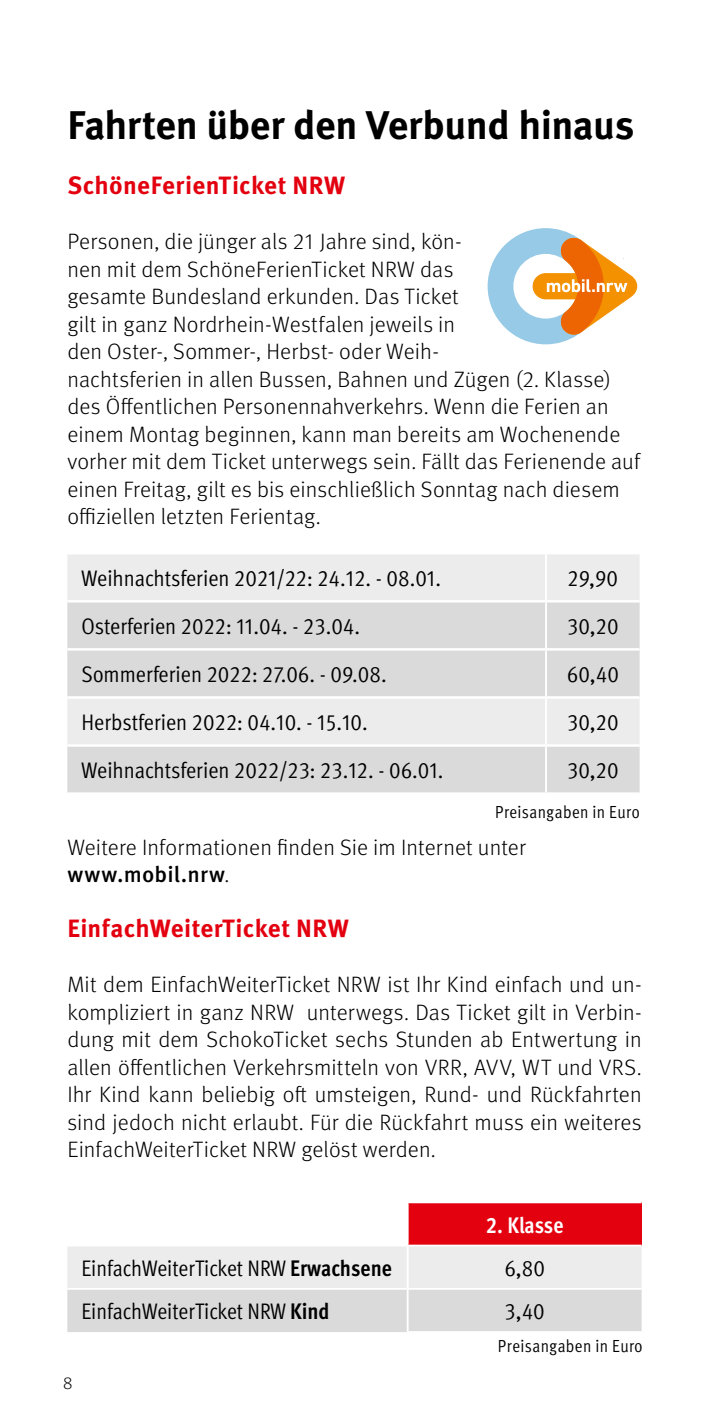
<style>
.page{position:relative;width:709px;height:1418px;background:#fff}
.page>*{position:absolute;margin:0;border:0;box-sizing:border-box;transform-origin:0 0}
.t1{font:700 40px "Meta Pro";letter-spacing:-.015em;color:#000}
.t2{font:700 25px "Meta Pro";letter-spacing:.01em;color:#e3000f}
.t3{font:condensed 22.5px "Meta Pro";color:#000}
.t4{font:22.5px "Meta Pro Cond Norm";color:#000}
.t5{font:700 condensed 22.5px "Meta Pro";letter-spacing:-.005em;color:#fff}
.t6{font:300 22.25px/27.5px "Meta Pro";letter-spacing:.005em;color:#000}
.t7{font:condensed 17.5px "Meta Pro";letter-spacing:.02em;color:#000}
.t8{font:300 17.5px "Meta Pro";color:#000}
.s1{font-weight:500}
.s2{font-family:"Meta Pro";font-weight:700;font-stretch:condensed}
</style>
<div class="page">
<div style="left:67px;top:554px;width:572px;height:46px;background:#ececed"></div>
<svg style="left:67px;top:602px;width:572px;height:190px;background:#dededf"></svg>
<hr style="left:545px;top:554px;width:2px;height:46px;background:#fff">
<hr style="left:545px;top:602px;width:2px;height:46px;background:#fff">
<hr style="left:545px;top:650px;width:2px;height:46px;background:#fff">
<hr style="left:545px;top:698px;width:2px;height:46px;background:#fff">
<hr style="left:545px;top:746px;width:2px;height:46px;background:#fff">
<hr style="left:67px;top:696px;width:479px;height:2px;background:#fff">
<hr style="left:546px;top:696px;width:93px;height:2px;background:#fff">
<hr style="left:67px;top:648px;width:479px;height:2px;background:#fff">
<hr style="left:546px;top:648px;width:93px;height:2px;background:#fff">
<hr style="left:67px;top:744px;width:479px;height:2px;background:#fff">
<hr style="left:546px;top:744px;width:93px;height:2px;background:#fff">
<svg style="left:487px;top:228px;width:151px;height:117px"></svg>
<div style="left:407px;top:1202px;width:234px;height:43px;background:#e3000f"></div>
<svg style="left:67px;top:1247px;width:574px;height:84px;background:#e3e3e3"></svg>
<hr style="left:407px;top:1201px;width:234px;height:2px;background:#fff">
<hr style="left:407px;top:1203px;width:1px;height:41px;background:#fff">
<hr style="left:407px;top:1244px;width:234px;height:2px;background:#fff">
<hr style="left:407px;top:1246px;width:1px;height:41px;background:#fff">
<hr style="left:67px;top:1287px;width:340px;height:2px;background:#fff">
<hr style="left:407px;top:1287px;width:234px;height:2px;background:#fff">
<hr style="left:407px;top:1289px;width:1px;height:42px;background:#fff">
<h1 class="t1" style="left:67px;top:94px;width:568px">Fahrten über den Verbund hinaus</h1>
<p class="t2" style="left:67px;top:166px;width:279px">SchöneFerienTicket NRW</p>
<p class="t6" style="left:67px;top:227px;width:574px">Personen, die jünger als 21 Jahre sind, kön-<br>nen mit dem SchöneFerienTicket NRW das<br>gesamte Bundesland erkunden. Das Ticket<br>gilt in ganz Nordrhein-Westfalen jeweils in<br>den Oster-, Sommer-, Herbst- oder Weih-<br>nachtsferien in allen Bussen, Bahnen und Zügen (2. Klasse) des Öffentlichen Personennahverkehrs. Wenn die Ferien an einem Montag beginnen, kann man bereits am Wochenende vorher mit dem Ticket unterwegs sein. Fällt das Ferienende auf einen Freitag, gilt es bis einschließlich Sonntag nach diesem offiziellen letzten Ferientag.</p>
<p class="t3" style="left:81px;top:561px;width:361px">Weihnachtsferien 2021/22: 24.12. - 08.01.</p>
<p class="t3" style="left:567px;top:561px;width:52px">29,90</p>
<p class="t3" style="left:81px;top:609px;width:280px">Osterferien 2022: 11.04. - 23.04.</p>
<p class="t3" style="left:567px;top:609px;width:53px">30,20</p>
<p class="t3" style="left:81px;top:658px;width:306px">Sommerferien 2022: 27.06. - 09.08.</p>
<p class="t3" style="left:567px;top:658px;width:54px">60,40</p>
<p class="t3" style="left:81px;top:706px;width:288px">Herbstferien 2022: 04.10. - 15.10.</p>
<p class="t3" style="left:567px;top:706px;width:53px">30,20</p>
<p class="t3" style="left:81px;top:754px;width:363px">Weihnachtsferien 2022/23: 23.12. - 06.01.</p>
<p class="t3" style="left:567px;top:754px;width:53px">30,20</p>
<p class="t7" style="left:495px;top:799px;width:146px">Preisangaben in Euro</p>
<p class="t6" style="left:67px;top:832px;width:460px">Weitere Informationen finden Sie im Internet unter <span class="s1">www.mobil.nrw</span>.</p>
<p class="t2" style="left:67px;top:908px;width:283px">EinfachWeiterTicket NRW</p>
<p class="t6" style="left:67px;top:969px;width:576px;text-align:justify">Mit dem EinfachWeiterTicket NRW ist Ihr Kind einfach und un&shy;kompliziert in ganz NRW unterwegs. Das Ticket gilt in Verbin&shy;dung mit dem SchokoTicket sechs Stunden ab Entwertung in allen öffentlichen Verkehrsmitteln von VRR, AVV, WT und VRS.<br>Ihr Kind kann beliebig oft umsteigen, Rund- und Rückfahrten sind jedoch nicht erlaubt. Für die Rückfahrt muss ein weiteres EinfachWeiterTicket NRW gelöst werden.</p>
<p class="t5" style="left:486px;top:1207px;width:79px">2. Klasse</p>
<p class="t4" style="left:81px;top:1251px;width:312px">EinfachWeiterTicket NRW <span class="s2">Erwachsene</span></p>
<p class="t3" style="left:504px;top:1251px;width:42px">6,80</p>
<p class="t4" style="left:81px;top:1294px;width:249px">EinfachWeiterTicket NRW <span class="s2">Kind</span></p>
<p class="t3" style="left:504px;top:1294px;width:42px">3,40</p>
<p class="t8" style="left:63px;top:1370px;width:11px">8</p>
<p class="t7" style="left:498px;top:1333px;width:146px">Preisangaben in Euro</p>
</div>
